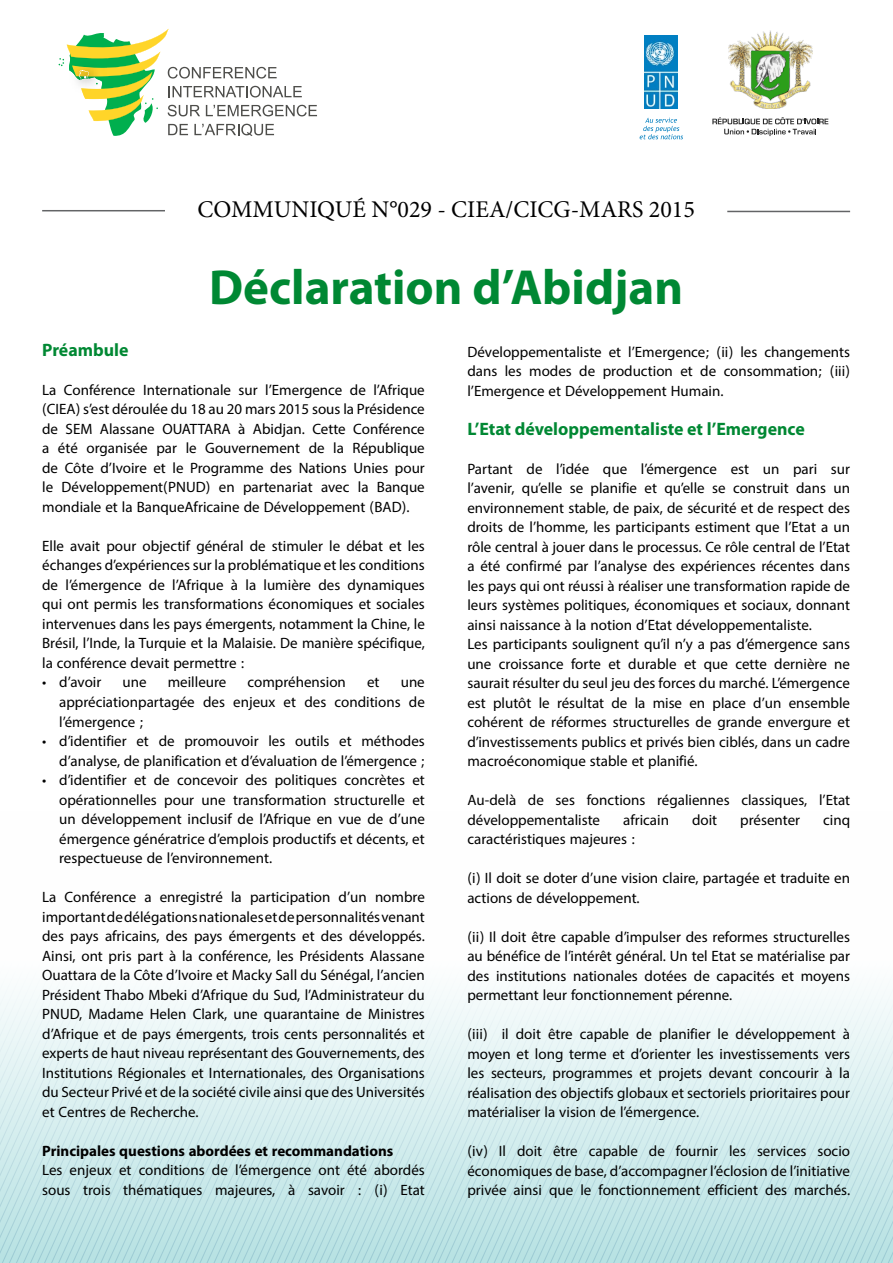
<style>
.page{position:relative;width:893px;height:1263px;background:#fff}
.page>*{position:absolute;margin:0;border:0;box-sizing:border-box;transform-origin:0 0}
.t1{font:700 49.5px "Myriad Pro";color:#083}
.t2{font:24px "Minion Pro";color:#000}
.t3{font:21px/19.5px "Myriad Arabic";color:#000;text-align:justify}
.t4{font:700 21px "Myriad Arabic";color:#000}
.t5{font:700 18px "Myriad Pro";color:#083}
</style>
<div class="page">
<svg style="left:0;top:989px;width:893px;height:274px;background:#d4eced"></svg>
<img style="left:728px;top:31px;width:84px;height:77px">
<svg style="left:59px;top:29px;width:258px;height:107px"></svg>
<hr style="left:42px;top:210px;width:123px;height:1px;background:#636466">
<hr style="left:727px;top:211px;width:123px;height:1px;background:#636466">
<svg style="left:712px;top:117px;width:116px;height:19px"></svg>
<svg style="left:640px;top:118px;width:43px;height:21px"></svg>
<img style="left:644px;top:35px;width:34px;height:74px">
<p class="t2" style="left:197px;top:194px;width:499px">COMMUNIQUÉ N°029 - CIEA/CICG-MARS 2015</p>
<h1 class="t1" style="left:209px;top:255px;width:475px">Déclaration d’Abidjan</h1>
<p class="t5" style="left:42px;top:338px;width:88px">Préambule</p>
<p class="t3" style="left:42px;top:380px;width:384px">La Conférence Internationale sur l’Emergence de l’Afrique (CIEA) s’est déroulée du 18 au 20 mars 2015 sous la Présidence de SEM Alassane OUATTARA à Abidjan. Cette Conférence a été organisée par le Gouvernement de la République de Côte d’Ivoire et le Programme des Nations Unies pour le Développement(PNUD) en partenariat avec la Banque mondiale et la BanqueAfricaine de Développement (BAD).</p>
<p class="t3" style="left:42px;top:536px;width:384px">Elle avait pour objectif général de stimuler le débat et les échanges d’expériences sur la problématique et les conditions de l’émergence de l’Afrique à la lumière des dynamiques qui ont permis les transformations économiques et sociales intervenues dans les pays émergents, notamment la Chine, le Brésil, l’Inde, la Turquie et la Malaisie. De manière spécifique, la conférence devait permettre :</p>
<p class="t3" style="left:59px;top:673px;width:367px;text-indent:-17px">• d’avoir une meilleure compréhension et une appréciationpartagée des enjeux et des conditions de l’émergence ;</p>
<p class="t3" style="left:42px;top:731px;width:384px;text-align:right">• d’identifier et de promouvoir les outils et méthodes d’analyse, de planification et d’évaluation de l’émergence ;</p>
<p class="t3" style="left:59px;top:770px;width:367px;text-indent:-17px">• d’identifier et de concevoir des politiques concrètes et opérationnelles pour une transformation structurelle et un développement inclusif de l’Afrique en vue de d’une émergence génératrice d’emplois productifs et décents, et respectueuse de l’environnement.</p>
<p class="t3" style="left:42px;top:887px;width:384px">La Conférence a enregistré la participation d’un nombre important de délégations nationales et de personnalités venant des pays africains, des pays émergents et des développés.<br>Ainsi, ont pris part à la conférence, les Présidents Alassane Ouattara de la Côte d’Ivoire et Macky Sall du Sénégal, l’ancien Président Thabo Mbeki d’Afrique du Sud, l’Administrateur du PNUD, Madame Helen Clark, une quarantaine de Ministres d’Afrique et de pays émergents, trois cents personnalités et experts de haut niveau représentant des Gouvernements, des Institutions Régionales et Internationales, des Organisations du Secteur Privé et de la société civile ainsi que des Universités et Centres de Recherche.</p>
<p class="t4" style="left:42px;top:1136px;width:353px">Principales questions abordées et recommandations</p>
<p class="t3" style="left:42px;top:1160px;width:384px">Les enjeux et conditions de l’émergence ont été abordés sous trois thématiques majeures, à savoir : (i) Etat</p>
<p class="t3" style="left:467px;top:342px;width:384px">Développementaliste et l’Emergence; (ii) les changements dans les modes de production et de consommation; (iii) l’Emergence et Développement Humain.</p>
<p class="t5" style="left:467px;top:417px;width:339px">L’Etat développementaliste et l’Emergence</p>
<p class="t3" style="left:467px;top:459px;width:384px;text-align:left">Partant de l’idée que l’émergence est un pari sur l’avenir, qu’elle se planifie et qu’elle se construit dans un environnement stable, de paix, de sécurité et de respect des droits de l’homme, les participants estiment que l’Etat a un rôle central à jouer dans le processus. Ce rôle central de l’Etat a été confirmé par l’analyse des expériences récentes dans les pays qui ont réussi à réaliser une transformation rapide de leurs systèmes politiques, économiques et sociaux, donnant ainsi naissance à la notion d’Etat développementaliste.<br>Les participants soulignent qu’il n’y a pas d’émergence sans une croissance forte et durable et que cette dernière ne saurait résulter du seul jeu des forces du marché. L’émergence est plutôt le résultat de la mise en place d’un ensemble cohérent de réformes structurelles de grande envergure et d’investissements publics et privés bien ciblés, dans un cadre macroéconomique stable et planifié.</p>
<p class="t3" style="left:467px;top:790px;width:384px">Au-delà de ses fonctions régaliennes classiques, l’Etat développementaliste africain doit présenter cinq caractéristiques majeures :</p>
<p class="t3" style="left:467px;top:868px;width:384px">(i) Il doit se doter d’une vision claire, partagée et traduite en actions de développement.</p>
<p class="t3" style="left:467px;top:927px;width:384px">(ii) Il doit être capable d’impulser des reformes structurelles au bénéfice de l’intérêt général. Un tel Etat se matérialise par des institutions nationales dotées de capacités et moyens permettant leur fonctionnement pérenne.</p>
<p class="t3" style="left:467px;top:1025px;width:384px">(iii) il doit être capable de planifier le développement à moyen et long terme et d’orienter les investissements vers les secteurs, programmes et projets devant concourir à la réalisation des objectifs globaux et sectoriels prioritaires pour matérialiser la vision de l’émergence.</p>
<p class="t3" style="left:467px;top:1142px;width:384px">(iv) Il doit être capable de fournir les services socio économiques de base, d’accompagner l’éclosion de l’initiative privée ainsi que le fonctionnement efficient des marchés.</p>
</div>
